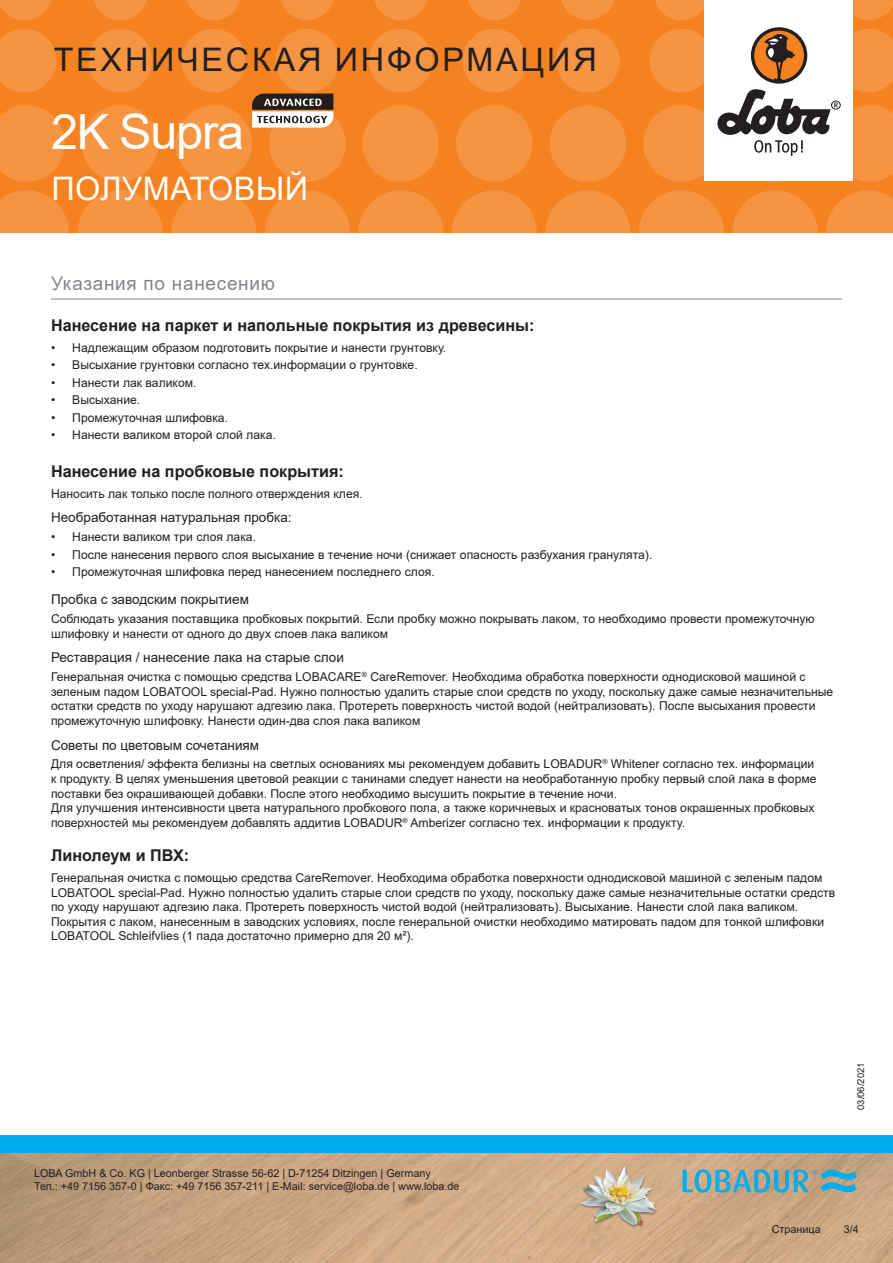
<style>
.page{position:relative;width:893px;height:1263px;background:#fff}
.page>*{position:absolute;margin:0;border:0;box-sizing:border-box;transform-origin:0 0}
.Produktname_Arial{font:48.6px "Arial";letter-spacing:-.025em;color:#fff}
.t1{font:32.4px "Arial";letter-spacing:.085em;color:#231f20}
.t2{font:32.4px "Arial";letter-spacing:.01em;color:#fff}
.Titel_grau_Arial{font:18.9px "Arial";letter-spacing:.04em;color:#82858b}
.h1_Arial{font:700 16.2px "Arial";color:#231f20}
.h2_Arial{font:13.5px "Arial";color:#231f20}
.Text_Arial{font:12.15px/14.5px "Arial";color:#231f20}
.t3{font:10.8px/12.9px "Arial";color:#231f20}
.t4{font:9.45px "Arial";color:#231f20}
</style>
<div class="page">
<div style="left:0;top:0;width:893px;height:233px;background:#f58220"></div>
<svg style="left:0;top:190px;width:69px;height:43px"></svg>
<svg style="left:78px;top:190px;width:85px;height:85px;fill:#f69441"></svg>
<svg style="left:171px;top:190px;width:85px;height:85px;fill:#f69441"></svg>
<svg style="left:265px;top:190px;width:85px;height:85px;fill:#f69441"></svg>
<svg style="left:358px;top:190px;width:85px;height:85px;fill:#f69441"></svg>
<svg style="left:545px;top:190px;width:85px;height:85px;fill:#f69441"></svg>
<svg style="left:452px;top:190px;width:85px;height:85px;fill:#f69441"></svg>
<svg style="left:732px;top:190px;width:85px;height:85px;fill:#f69441"></svg>
<svg style="left:639px;top:190px;width:85px;height:85px;fill:#f69441"></svg>
<svg style="left:826px;top:190px;width:67px;height:43px"></svg>
<svg style="left:0;top:105px;width:65px;height:77px"></svg>
<svg style="left:82px;top:105px;width:76px;height:77px"></svg>
<svg style="left:456px;top:105px;width:77px;height:77px"></svg>
<svg style="left:362px;top:105px;width:77px;height:77px"></svg>
<svg style="left:550px;top:105px;width:76px;height:77px"></svg>
<svg style="left:0;top:29px;width:56px;height:63px"></svg>
<svg style="left:88px;top:29px;width:64px;height:63px"></svg>
<svg style="left:462px;top:29px;width:64px;height:63px"></svg>
<svg style="left:369px;top:29px;width:64px;height:63px"></svg>
<svg style="left:556px;top:29px;width:64px;height:63px"></svg>
<svg style="left:0;top:0;width:51px;height:20px"></svg>
<svg style="left:187px;top:0;width:53px;height:20px"></svg>
<svg style="left:468px;top:0;width:53px;height:20px"></svg>
<svg style="left:655px;top:0;width:49px;height:20px"></svg>
<svg style="left:93px;top:0;width:54px;height:20px"></svg>
<svg style="left:374px;top:0;width:54px;height:20px"></svg>
<svg style="left:281px;top:0;width:53px;height:20px"></svg>
<svg style="left:561px;top:0;width:54px;height:20px"></svg>
<svg style="left:853px;top:0;width:40px;height:20px"></svg>
<img style="left:0;top:1152px;width:893px;height:111px">
<div style="left:0;top:1135px;width:893px;height:17px;background:#00aeef"></div>
<div style="left:704px;top:0;width:149px;height:181px;background:#fff"></div>
<svg style="left:643px;top:29px;width:250px;height:153px"></svg>
<img style="left:578px;top:1161px;width:82px;height:81px">
<svg style="left:682px;top:1169px;width:175px;height:24px;background:#75a8ae"></svg>
<hr style="left:51px;top:299px;width:791px;height:1px;background:#82858b">
<svg style="left:175px;top:29px;width:170px;height:153px"></svg>
<h2 class="t1" style="left:54px;top:37px;width:544px">ТЕХНИЧЕСКАЯ ИНФОРМАЦИЯ</h2>
<p class="Produktname_Arial" style="left:51px;top:99px;width:195px">2K Supra</p>
<h2 class="t2" style="left:52px;top:166px;width:258px">ПОЛУМАТОВЫЙ</h2>
<p class="Titel_grau_Arial" style="left:51px;top:270px;width:225px">Указания по нанесению</p>
<p class="h1_Arial" style="left:51px;top:314px;width:485px">Нанесение на паркет и напольные покрытия из древесины:</p>
<p class="Text_Arial" style="left:51px;top:340px;width:397px">• Надлежащим образом подготовить покрытие и нанести грунтовку.</p>
<p class="Text_Arial" style="left:51px;top:358px;width:368px">• Высыхание грунтовки согласно тех.информации о грунтовке.</p>
<p class="Text_Arial" style="left:51px;top:375px;width:147px">• Нанести лак валиком.</p>
<p class="Text_Arial" style="left:51px;top:393px;width:91px">• Высыхание.</p>
<p class="Text_Arial" style="left:51px;top:410px;width:179px">• Промежуточная шлифовка.</p>
<p class="Text_Arial" style="left:51px;top:428px;width:226px">• Нанести валиком второй слой лака.</p>
<p class="h1_Arial" style="left:51px;top:460px;width:294px">Нанесение на пробковые покрытия:</p>
<p class="Text_Arial" style="left:51px;top:486px;width:313px">Наносить лак только после полного отверждения клея.</p>
<p class="h2_Arial" style="left:51px;top:508px;width:242px">Необработанная натуральная пробка:</p>
<p class="Text_Arial" style="left:51px;top:530px;width:207px">• Нанести валиком три слоя лака.</p>
<p class="Text_Arial" style="left:51px;top:547px;width:603px">• После нанесения первого слоя высыхание в течение ночи (снижает опасность разбухания гранулята).</p>
<p class="Text_Arial" style="left:51px;top:565px;width:385px">• Промежуточная шлифовка перед нанесением последнего слоя.</p>
<p class="h2_Arial" style="left:51px;top:590px;width:199px">Пробка с заводским покрытием</p>
<p class="Text_Arial" style="left:51px;top:611px;width:765px">Соблюдать указания поставщика пробковых покрытий. Если пробку можно покрывать лаком, то необходимо провести промежуточную шлифовку и нанести от одного до двух слоев лака валиком</p>
<p class="h2_Arial" style="left:51px;top:648px;width:294px">Реставрация / нанесение лака на старые слои</p>
<p class="Text_Arial" style="left:51px;top:669px;width:784px">Генеральная очистка с помощью средства LOBACARE<sup>®</sup> CareRemover. Необходима обработка поверхности однодисковой машиной с зеленым падом LOBATOOL special-Pad. Нужно полностью удалить старые слои средств по уходу, поскольку даже самые незначительные остатки средств по уходу нарушают адгезию лака. Протереть поверхность чистой водой (нейтрализовать). После высыхания провести промежуточную шлифовку. Нанести один-два слоя лака валиком</p>
<p class="h2_Arial" style="left:51px;top:735px;width:210px">Советы по цветовым сочетаниям</p>
<p class="Text_Arial" style="left:51px;top:757px;width:767px">Для осветления/ эффекта белизны на светлых основаниях мы рекомендуем добавить LOBADUR<sup>®</sup> Whitener согласно тех. информации к продукту. В целях уменьшения цветовой реакции с танинами следует нанести на необработанную пробку первый слой лака в форме поставки без окрашивающей добавки. После этого необходимо высушить покрытие в течение ночи.</p>
<p class="Text_Arial" style="left:51px;top:800px;width:765px">Для улучшения интенсивности цвета натурального пробкового пола, а также коричневых и красноватых тонов окрашенных пробковых поверхностей мы рекомендуем добавлять аддитив LOBADUR<sup>®</sup> Amberizer согласно тех. информации к продукту.</p>
<p class="h1_Arial" style="left:51px;top:844px;width:140px">Линолеум и ПВХ:</p>
<p class="Text_Arial" style="left:51px;top:870px;width:786px">Генеральная очистка с помощью средства CareRemover. Необходима обработка поверхности однодисковой машиной с зеленым падом LOBATOOL special-Pad. Нужно полностью удалить старые слои средств по уходу, поскольку даже самые незначительные остатки средств по уходу нарушают адгезию лака. Протереть поверхность чистой водой (нейтрализовать). Высыхание. Нанести слой лака валиком.<br>Покрытия с лаком, нанесенным в заводских условиях, после генеральной очистки необходимо матировать падом для тонкой шлифовки LOBATOOL Schleifvlies (1 пада достаточно примерно для 20 м²).</p>
<p class="t3" style="left:34px;top:1167px;width:427px">LOBA GmbH &amp; Co. KG | Leonberger Strasse 56-62 | D-71254 Ditzingen | Germany<br>Тел.: +49 7156 357-0 | Факс: +49 7156 357-211 | E-Mail: service@loba.de | www.loba.de</p>
<p class="t4" style="left:854px;top:1110px;width:49px;rotate:-90deg">03/06/2021</p>
<p class="t3" style="left:772px;top:1222px;width:50px">Страница</p>
<p class="t3" style="left:844px;top:1222px;width:17px">3/4</p>
</div>
